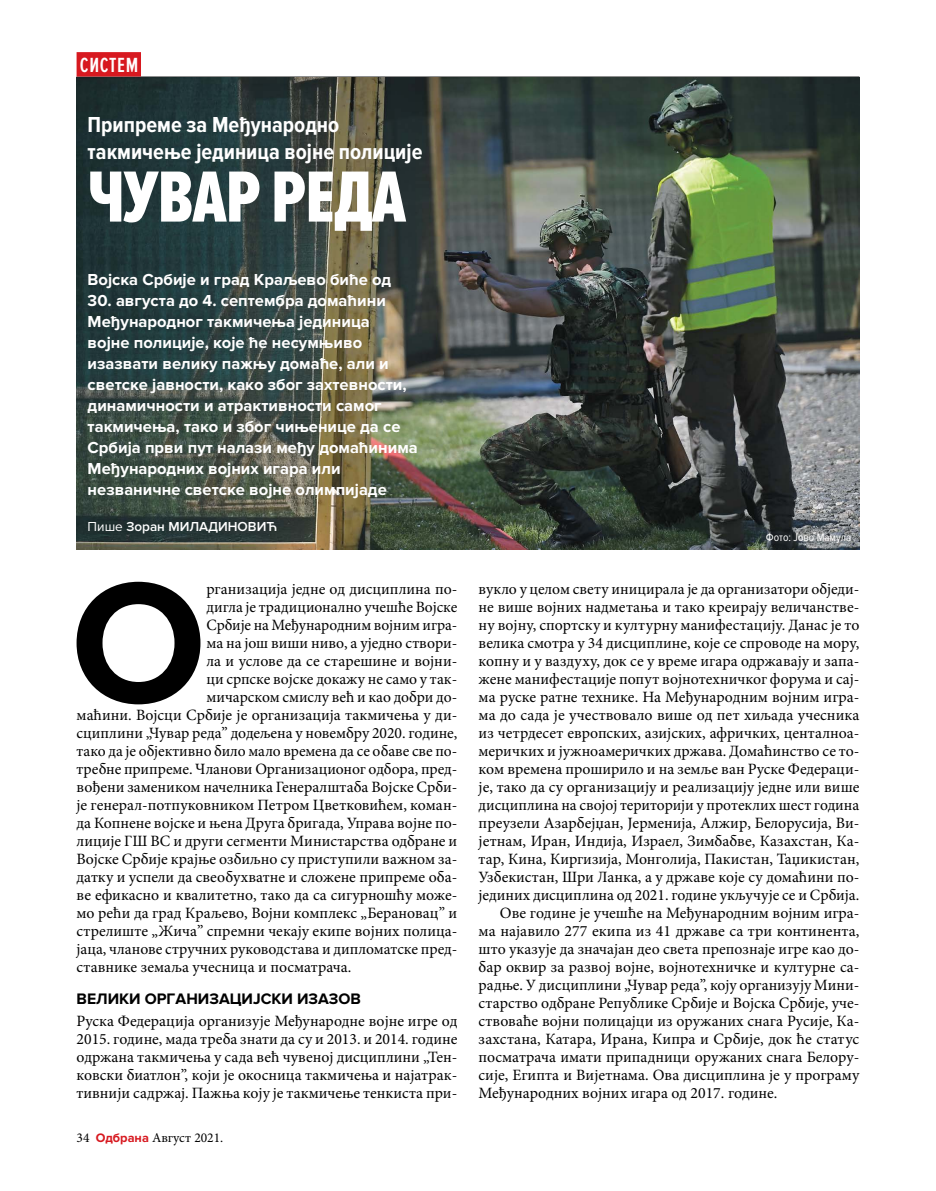
<style>
.page{position:relative;width:936px;height:1191px;background:#fff}
.page>*{position:absolute;margin:0;border:0;box-sizing:border-box;transform-origin:0 0}
.t1{font:700 177.6px "Proxima Nova";color:#000}
.t2{font:75px "Proxima Nova Ex Cn Extrabld";letter-spacing:-.01em;color:#fff}
.t3{font:700 22.5px/27px "Proxima Nova Cond";color:#fff}
.t4{font:600 21.3px "Proxima Nova Ex Cn";letter-spacing:.03em;color:#fff}
.t5{font:700 16.5px/21px "Proxima Nova";color:#fff}
.t6{font:15.75px/18px "Minion Pro";color:#000;text-align:justify}
.t7{font:700 15.75px "Proxima Nova";color:#000}
.t8{font:13.5px "Minion Pro";color:#000}
.t9{font:600 13.5px "Proxima Nova";color:#fff}
.t10{font:11.4px "Proxima Nova Cond";color:#fff}
.s1{font-weight:400}
.s2{font-family:"Proxima Nova";font-weight:700;font-size:12.75px;color:#d71920}
</style>
<div class="page">
<hr style="left:77px;top:77px;width:782px;height:1px;background:#000">
<div style="left:77px;top:52px;width:64px;height:25px;background:#d71920"></div>
<img style="left:77px;top:78px;width:782px;height:471px">
<h3 class="t4" style="left:80px;top:53px;width:60px">СИСТЕМ</h3>
<h3 class="t3" style="left:88px;top:111px;width:336px">Припреме за Међународно такмичење јединица војне полиције</h3>
<h2 class="t2" style="left:88px;top:155px;width:320px">ЧУВАР РЕДА</h2>
<p class="t5" style="left:88px;top:269px;width:305px">Војска Србије и град Краљево биће од</p>
<p class="t5" style="left:88px;top:290px;width:331px">30. августа до 4. септембра домаћини Међународног такмичења јединица<br>војне полиције, које ће несумњиво изазвати велику пажњу домаће, али и светске јавности, како због захтевности, динамичности и атрактивности самог такмичења, тако и због чињенице да се Србија први пут налази међу домаћинима Међународних војних игара или незваничне светске војне олимпијаде</p>
<p class="t9" style="left:88px;top:519px;width:191px"><span class="s1">Пише</span> Зоран МИЛАДИНОВИЋ</p>
<h1 class="t1" style="left:70px;top:541px;width:137px">О</h1>
<p class="t6" style="left:206px;top:580px;width:252px">рганизација једне од дисциплина по-</p>
<p class="t6" style="left:206px;top:598px;width:252px">дигла је традиционално учешће Војске</p>
<p class="t6" style="left:206px;top:616px;width:252px">Србије на Међународним војним игра-</p>
<p class="t6" style="left:206px;top:634px;width:252px">ма на још виши ниво, а уједно створи-</p>
<p class="t6" style="left:206px;top:652px;width:252px">ла и услове да се старешине и војни-</p>
<p class="t6" style="left:206px;top:670px;width:252px">ци српске војске докажу не само у так-</p>
<p class="t6" style="left:206px;top:688px;width:252px">мичарском смислу већ и као добри до-</p>
<p class="t6" style="left:77px;top:706px;width:382px">маћини. Војсци Србије је организација такмичења у ди-</p>
<p class="t6" style="left:77px;top:724px;width:382px">сциплини „Чувар реда” додељена у новембру 2020. године,</p>
<p class="t6" style="left:77px;top:742px;width:382px">тако да је објективно било мало времена да се обаве све по-</p>
<p class="t6" style="left:77px;top:760px;width:382px">требне припреме. Чланови Организационог одбора, пред-</p>
<p class="t6" style="left:77px;top:778px;width:382px">вођени замеником начелника Генералштаба Војске Срби-</p>
<p class="t6" style="left:77px;top:796px;width:382px">је генерал-потпуковником Петром Цветковићем, коман-</p>
<p class="t6" style="left:77px;top:814px;width:382px">да Копнене војске и њена Друга бригада, Управа војне по-</p>
<p class="t6" style="left:77px;top:832px;width:382px">лиције ГШ ВС и други сегменти Министарства одбране и</p>
<p class="t6" style="left:77px;top:850px;width:382px">Војске Србије крајње озбиљно су приступили важном за-</p>
<p class="t6" style="left:77px;top:868px;width:382px">датку и успели да свеобухватне и сложене припреме оба-</p>
<p class="t6" style="left:77px;top:886px;width:382px">ве ефикасно и квалитетно, тако да са сигурношћу може-</p>
<p class="t6" style="left:77px;top:904px;width:382px">мо рећи да град Краљево, Војни комплекс „Берановац” и</p>
<p class="t6" style="left:77px;top:922px;width:382px">стрелиште „Жича” спремни чекају екипе војних полица-</p>
<p class="t6" style="left:77px;top:940px;width:382px">јаца, чланове стручних руководстава и дипломатске пред-</p>
<p class="t6" style="left:77px;top:958px;width:276px">ставнике земаља учесница и посматрача.</p>
<p class="t7" style="left:77px;top:989px;width:286px">ВЕЛИКИ ОРГАНИЗАЦИЈСКИ ИЗАЗОВ</p>
<p class="t6" style="left:77px;top:1012px;width:382px">Руска Федерација организује Међународне војне игре од 2015. године, мада треба знати да су и 2013. и 2014. године одржана такмичења у сада већ чувеној дисциплини „Тен&shy;ковски биатлон”, који је окосница такмичења и најатрак&shy;тивнији садржај. Пажња коју је такмичење тенкиста при-</p>
<p class="t8" style="left:77px;top:1129px;width:148px">34 <span class="s2">Одбрана</span> Август 2021.</p>
<p class="t10" style="left:765px;top:531px;width:87px">Фото: Јово Мамула</p>
<p class="t6" style="left:478px;top:580px;width:382px">вукло у целом свету иницирала је да организатори обједи-</p>
<p class="t6" style="left:478px;top:598px;width:382px">не више војних надметања и тако креирају величанстве-</p>
<p class="t6" style="left:478px;top:616px;width:382px">ну војну, спортску и културну манифестацију. Данас је то</p>
<p class="t6" style="left:478px;top:634px;width:382px">велика смотра у 34 дисциплине, које се спроводе на мору,</p>
<p class="t6" style="left:478px;top:652px;width:382px">копну и у ваздуху, док се у време игара одржавају и запа-</p>
<p class="t6" style="left:478px;top:670px;width:382px">жене манифестације попут војнотехничког форума и сај-</p>
<p class="t6" style="left:478px;top:688px;width:382px">ма руске ратне технике. На Међународним војним игра-</p>
<p class="t6" style="left:478px;top:706px;width:382px">ма до сада је учествовало више од пет хиљада учесника</p>
<p class="t6" style="left:478px;top:724px;width:382px">из четрдесет европских, азијских, афричких, центалноа-</p>
<p class="t6" style="left:478px;top:742px;width:382px">меричких и јужноамеричких држава. Домаћинство се то-</p>
<p class="t6" style="left:478px;top:760px;width:382px">ком времена проширило и на земље ван Руске Федераци-</p>
<p class="t6" style="left:478px;top:778px;width:382px">је, тако да су организацију и реализацију једне или више</p>
<p class="t6" style="left:478px;top:796px;width:382px">дисциплина на својој територији у протеклих шест година</p>
<p class="t6" style="left:478px;top:814px;width:382px">преузели Азарбејџан, Јерменија, Алжир, Белорусија, Ви-</p>
<p class="t6" style="left:478px;top:832px;width:382px">јетнам, Иран, Индија, Израел, Зимбабве, Казахстан, Ка-</p>
<p class="t6" style="left:478px;top:850px;width:382px">тар, Кина, Киргизија, Монголија, Пакистан, Таџикистан,</p>
<p class="t6" style="left:478px;top:868px;width:382px">Узбекистан, Шри Ланка, а у државе које су домаћини по-</p>
<p class="t6" style="left:478px;top:886px;width:382px">јединих дисциплина од 2021. године укључује се и Србија.</p>
<p class="t6" style="left:500px;top:904px;width:361px">Ове године је учешће на Међународним војним игра-</p>
<p class="t6" style="left:478px;top:922px;width:382px">ма најавило 277 екипа из 41 државе са три континента,</p>
<p class="t6" style="left:478px;top:940px;width:382px">што указује да значајан део света препознаје игре као до-</p>
<p class="t6" style="left:478px;top:958px;width:382px">бар оквир за развој војне, војнотехничке и културне са-</p>
<p class="t6" style="left:478px;top:976px;width:382px">радње. У дисциплини „Чувар реда”, коју организују Мини-</p>
<p class="t6" style="left:478px;top:994px;width:382px">старство одбране Републике Србије и Војска Србије, уче-</p>
<p class="t6" style="left:478px;top:1012px;width:382px">ствоваће војни полицајци из оружаних снага Русије, Ка-</p>
<p class="t6" style="left:478px;top:1030px;width:382px">захстана, Катара, Ирана, Кипра и Србије, док ће статус</p>
<p class="t6" style="left:478px;top:1048px;width:382px">посматрача имати припадници оружаних снага Белору-</p>
<p class="t6" style="left:478px;top:1066px;width:382px">сије, Египта и Вијетнама. Ова дисциплина је у програму</p>
<p class="t6" style="left:478px;top:1084px;width:300px">Међународних војних игара од 2017. године.</p>
</div>
